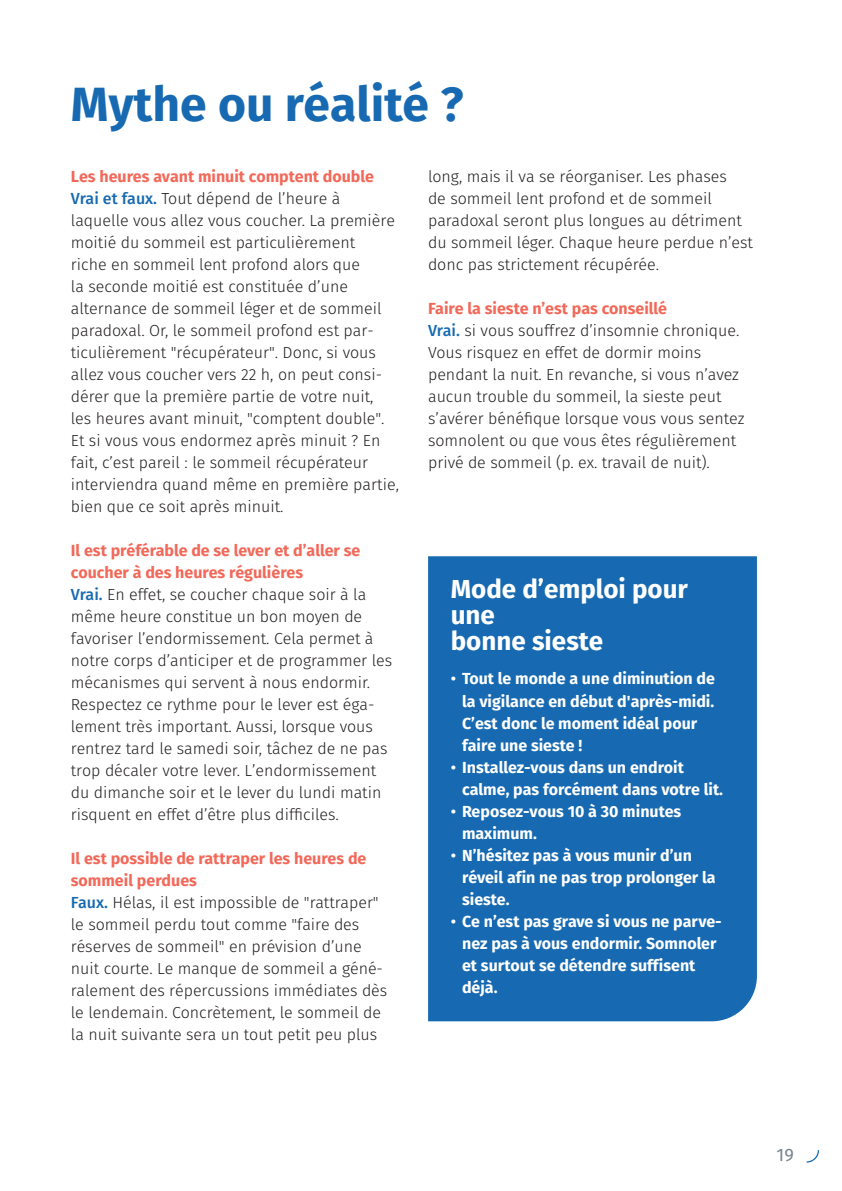
<style>
.page{position:relative;width:842px;height:1191px;background:#fff}
.page>*{position:absolute;margin:0;border:0;box-sizing:border-box;transform-origin:0 0}
.t1{font:700 48px "Fira Sans";color:#176ab1}
.t2{font:700 26px/26px "Fira Sans";color:#fff}
.t3{font:18px "Fira Sans";color:#778491}
.t4{font:300 16px/22px "Fira Sans";color:#231f20}
.t5{font:700 16px/22px "Fira Sans";color:#fff}
.s1{font-weight:700;color:#f2695a}
.s2{font-weight:500;color:#176ab1}
.s3{font-weight:500}
</style>
<div class="page">
<svg style="left:807px;top:1150px;width:12px;height:12px"></svg>
<div style="left:428px;top:556px;width:329px;height:465px;background:#176ab1"></div>
<h1 class="t1" style="left:71px;top:71px;width:394px">Mythe ou réalité ?</h1>
<p class="t4" style="left:71px;top:165px;width:330px"><span class="s1">Les heures avant minuit comptent double </span><span class="s2">Vrai et faux.</span> Tout dépend de l’heure à laquelle vous allez vous coucher. La première moitié du sommeil est particulièrement<br>riche en sommeil lent profond alors que<br>la seconde moitié est constituée d’une alternance de sommeil léger et de sommeil paradoxal. Or, le sommeil profond est par&shy;ticulièrement "récupérateur". Donc, si vous allez vous coucher vers 22 h, on peut consi&shy;dérer que la première partie de votre nuit,<br>les heures avant minuit, "comptent double".<br>Et si vous vous endormez après minuit ? En fait, c’est pareil : le sommeil récupérateur interviendra quand même en première partie, bien que ce soit après minuit.</p>
<p class="t4" style="left:71px;top:539px;width:323px"><span class="s1">Il est préférable de se lever et d’aller se coucher à des heures régulières<br></span><span class="s2">Vrai.</span> En effet, se coucher chaque soir à la même heure constitue un bon moyen de favoriser l’endormissement. Cela permet à notre corps d’anticiper et de programmer les mécanismes qui servent à nous endormir.<br>Respectez ce rythme pour le lever est éga&shy;lement très important. Aussi, lorsque vous rentrez tard le samedi soir, tâchez de ne pas trop décaler votre lever. L’endormissement du dimanche soir et le lever du lundi matin risquent en effet d’être plus difficiles.</p>
<p class="t4" style="left:71px;top:847px;width:318px"><span class="s1">Il est possible de rattraper les heures de sommeil perdues<br></span><span class="s2">Faux.</span> Hélas, il est impossible de "rattraper" le sommeil perdu tout comme "faire des réserves de sommeil" en prévision d’une nuit courte. Le manque de sommeil a géné&shy;ralement des répercussions immédiates dès le lendemain. Concrètement, le sommeil de la nuit suivante sera un tout petit peu plus</p>
<p class="t4" style="left:428px;top:165px;width:326px">long, mais il va se réorganiser. Les phases<br>de sommeil lent profond et de sommeil paradoxal seront plus longues au détriment du sommeil léger. Chaque heure perdue n’est donc pas strictement récupérée.</p>
<p class="t4" style="left:428px;top:297px;width:318px"><span class="s1">Faire la sieste n’est pas conseillé<br></span><span class="s2">Vrai.</span> si vous souffrez d’insomnie chronique.<br>Vous risquez en effet de dormir moins pendant la nuit. En revanche, si vous n’avez aucun trouble du sommeil, la sieste peut s’avérer bénéfique lorsque vous vous sentez somnolent ou que vous êtes régulièrement privé de sommeil (p. ex. travail de nuit).</p>
<h2 class="t2" style="left:451px;top:576px;width:239px">Mode d’emploi pour une<br>bonne sieste</h2>
<p class="t5" style="left:462px;top:668px;width:254px;text-indent:-11px"><span class="s3">•</span> Tout le monde a une diminution de la vigilance en début d'après-midi.<br>C’est donc le moment idéal pour faire une sieste !</p>
<p class="t5" style="left:462px;top:756px;width:263px;text-indent:-11px"><span class="s3">•</span> Installez-vous dans un endroit calme, pas forcément dans votre lit.</p>
<p class="t5" style="left:462px;top:800px;width:221px;text-indent:-11px"><span class="s3">•</span> Reposez-vous 10 à 30 minutes maximum.</p>
<p class="t5" style="left:462px;top:844px;width:255px;text-indent:-11px"><span class="s3">•</span> N’hésitez pas à vous munir d’un réveil afin ne pas trop prolonger la sieste.</p>
<p class="t5" style="left:462px;top:910px;width:261px;text-indent:-11px"><span class="s3">•</span> Ce n’est pas grave si vous ne parve&shy;nez pas à vous endormir. Somnoler et surtout se détendre suffisent déjà.</p>
<p class="t3" style="left:776px;top:1142px;width:19px">19</p>
</div>
